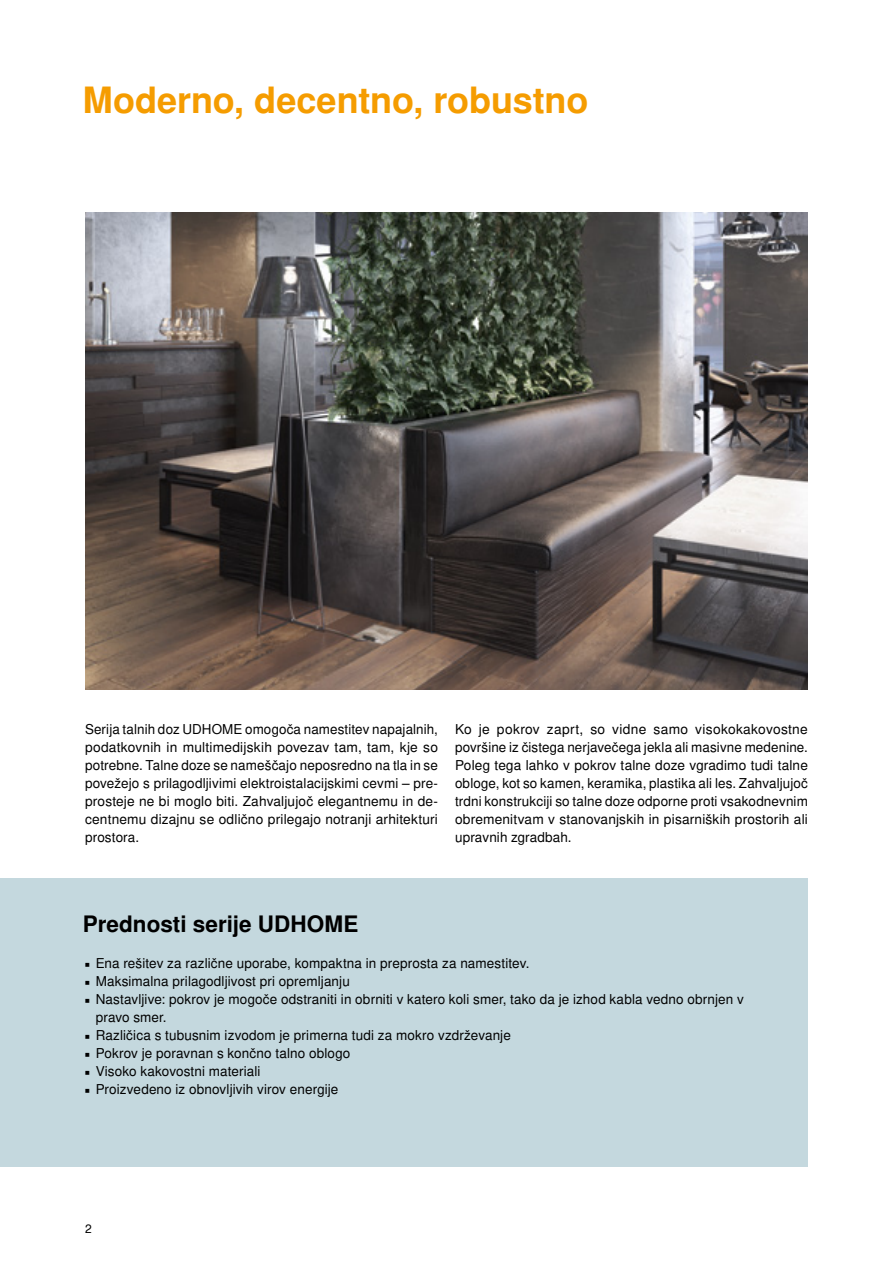
<style>
.page{position:relative;width:893px;height:1263px;background:#fff}
.page>*{position:absolute;margin:0;border:0;box-sizing:border-box;transform-origin:0 0}
.t1{font:700 36px "Nimbus San L";letter-spacing:-.005em;color:#f59c00}
.t2{font:31.05px "Nimbus San L";color:#000}
.t3{font:700 22.5px "Nimbus San L";color:#000}
.t4{font:13.5px/18px "Nimbus San L";letter-spacing:.01em;color:#000;text-align:justify}
.t5{font:12px "Nimbus San L";color:#000}
</style>
<div class="page">
<div style="left:0;top:878px;width:808px;height:288px;background:#c4d8de"></div>
<img style="left:85px;top:212px;width:723px;height:477px">
<h1 class="t1" style="left:83px;top:78px;width:507px">Moderno, decentno, robustno</h1>
<p class="t4" style="left:85px;top:721px;width:354px">Serija talnih doz UDHOME omogoča namestitev napajalnih, podatkovnih in multimedijskih povezav tam, tam, kje so potrebne. Talne doze se nameščajo neposredno na tla in se povežejo s prilagodljivimi elektroistalacijskimi cevmi – pre&shy;prosteje ne bi moglo biti. Zahvaljujoč elegantnemu in de&shy;centnemu dizajnu se odlično prilegajo notranji arhitekturi prostora.</p>
<p class="t4" style="left:455px;top:721px;width:354px">Ko je pokrov zaprt, so vidne samo visokokakovostne površine iz čistega nerjavečega jekla ali masivne medenine.<br>Poleg tega lahko v pokrov talne doze vgradimo tudi talne obloge, kot so kamen, keramika, plastika ali les. Zahvaljujoč trdni konstrukciji so talne doze odporne proti vsakodnevnim obremenitvam v stanovanjskih in pisarniških prostorih ali upravnih zgradbah.</p>
<h3 class="t3" style="left:83px;top:910px;width:277px">Prednosti serije UDHOME</h3>
<h2 class="t2" style="left:83px;top:946px;width:10px">·</h2>
<p class="t4" style="left:96px;top:955px;width:435px">Ena rešitev za različne uporabe, kompaktna in preprosta za namestitev.</p>
<h2 class="t2" style="left:83px;top:964px;width:10px">·</h2>
<p class="t4" style="left:96px;top:973px;width:256px">Maksimalna prilagodljivost pri opremljanju</p>
<h2 class="t2" style="left:83px;top:982px;width:10px">·</h2>
<p class="t4" style="left:96px;top:991px;width:650px">Nastavljive: pokrov je mogoče odstraniti in obrniti v katero koli smer, tako da je izhod kabla vedno obrnjen v pravo smer.</p>
<h2 class="t2" style="left:83px;top:1018px;width:10px">·</h2>
<p class="t4" style="left:96px;top:1027px;width:417px">Različica s tubusnim izvodom je primerna tudi za mokro vzdrževanje</p>
<h2 class="t2" style="left:83px;top:1036px;width:10px">·</h2>
<p class="t4" style="left:96px;top:1045px;width:256px">Pokrov je poravnan s končno talno oblogo</p>
<h2 class="t2" style="left:83px;top:1054px;width:10px">·</h2>
<p class="t4" style="left:96px;top:1063px;width:166px">Visoko kakovostni materiali</p>
<h2 class="t2" style="left:83px;top:1072px;width:10px">·</h2>
<p class="t4" style="left:96px;top:1081px;width:244px">Proizvedeno iz obnovljivih virov energije</p>
<p class="t5" style="left:85px;top:1222px;width:8px">2</p>
</div>
